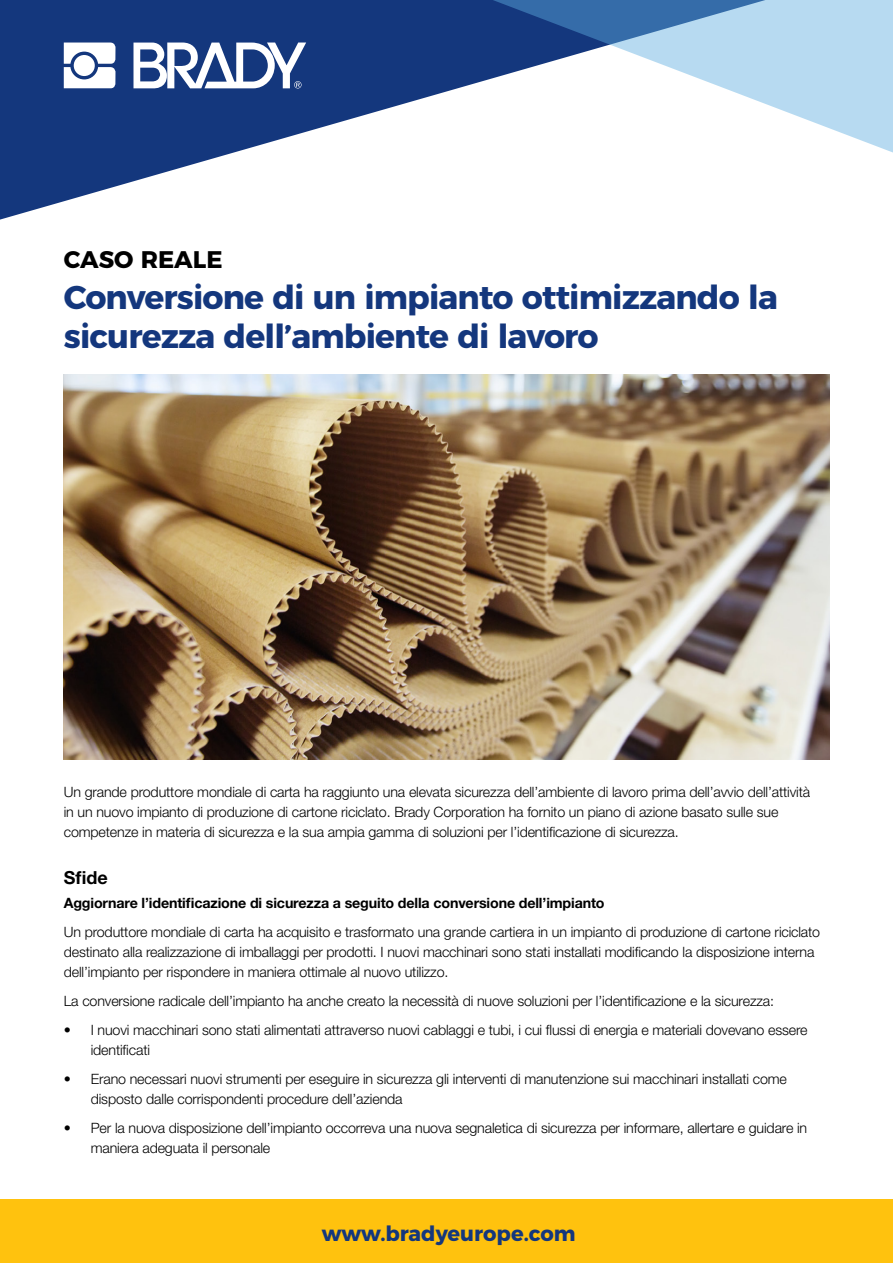
<style>
.page{position:relative;width:893px;height:1263px;background:#fff}
.page>*{position:absolute;margin:0;border:0;box-sizing:border-box;transform-origin:0 0}
.t1{font:700 33px/39px "Montserrat";letter-spacing:-.025em;color:#14377d}
.t2{font:700 24px "Montserrat";color:#000}
.t3{font:700 21px "Montserrat";color:#14377d}
.t4{font:700 18px "Helvetica Neue LT Std";color:#000}
.t5{font:300 14.25px/20.2px "Helvetica Neue LT Std";letter-spacing:-.01em;color:#000}
.t6{font:700 14.25px "Helvetica Neue LT Std";letter-spacing:-.01em;color:#000}
</style>
<div class="page">
<svg style="left:0;top:0;width:459px;height:220px;fill:#14377d"></svg>
<div style="left:0;top:1199px;width:893px;height:64px;background:#ffc20e"></div>
<svg style="left:459px;top:0;width:434px;height:153px"></svg>
<svg style="left:64px;top:43px;width:51px;height:45px"></svg>
<div style="left:74px;top:55px;width:21px;height:21px;background:#fff;border-radius:50%"></div>
<svg style="left:133px;top:43px;width:173px;height:45px"></svg>
<img style="left:64px;top:375px;width:765px;height:385px">
<h2 class="t2" style="left:64px;top:239px;width:160px">CASO REALE</h2>
<h1 class="t1" style="left:64px;top:275px;width:715px">Conversione di un impianto ottimizzando la sicurezza dell’ambiente di lavoro</h1>
<p class="t5" style="left:64px;top:781px;width:748px">Un grande produttore mondiale di carta ha raggiunto una elevata sicurezza dell’ambiente di lavoro prima dell’avvio dell’attività in un nuovo impianto di produzione di cartone riciclato. Brady Corporation ha fornito un piano di azione basato sulle sue competenze in materia di sicurezza e la sua ampia gamma di soluzioni per l’identificazione di sicurezza.</p>
<p class="t4" style="left:64px;top:866px;width:46px">Sfide</p>
<p class="t6" style="left:64px;top:894px;width:542px">Aggiornare l’identificazione di sicurezza a seguito della conversione dell’impianto</p>
<p class="t5" style="left:64px;top:921px;width:758px">Un produttore mondiale di carta ha acquisito e trasformato una grande cartiera in un impianto di produzione di cartone riciclato destinato alla realizzazione di imballaggi per prodotti. I nuovi macchinari sono stati installati modificando la disposizione interna dell’impianto per rispondere in maniera ottimale al nuovo utilizzo.</p>
<p class="t5" style="left:64px;top:991px;width:712px">La conversione radicale dell’impianto ha anche creato la necessità di nuove soluzioni per l’identificazione e la sicurezza:</p>
<p class="t5" style="left:91px;top:1019px;width:718px;text-indent:-27px">• I nuovi macchinari sono stati alimentati attraverso nuovi cablaggi e tubi, i cui flussi di energia e materiali dovevano essere identificati</p>
<p class="t5" style="left:91px;top:1068px;width:698px;text-indent:-27px">• Erano necessari nuovi strumenti per eseguire in sicurezza gli interventi di manutenzione sui macchinari installati come disposto dalle corrispondenti procedure dell’azienda</p>
<p class="t5" style="left:91px;top:1117px;width:718px;text-indent:-27px">• Per la nuova disposizione dell’impianto occorreva una nuova segnaletica di sicurezza per informare, allertare e guidare in maniera adeguata il personale</p>
<h3 class="t3" style="left:322px;top:1216px;width:255px">www.bradyeurope.com</h3>
</div>
